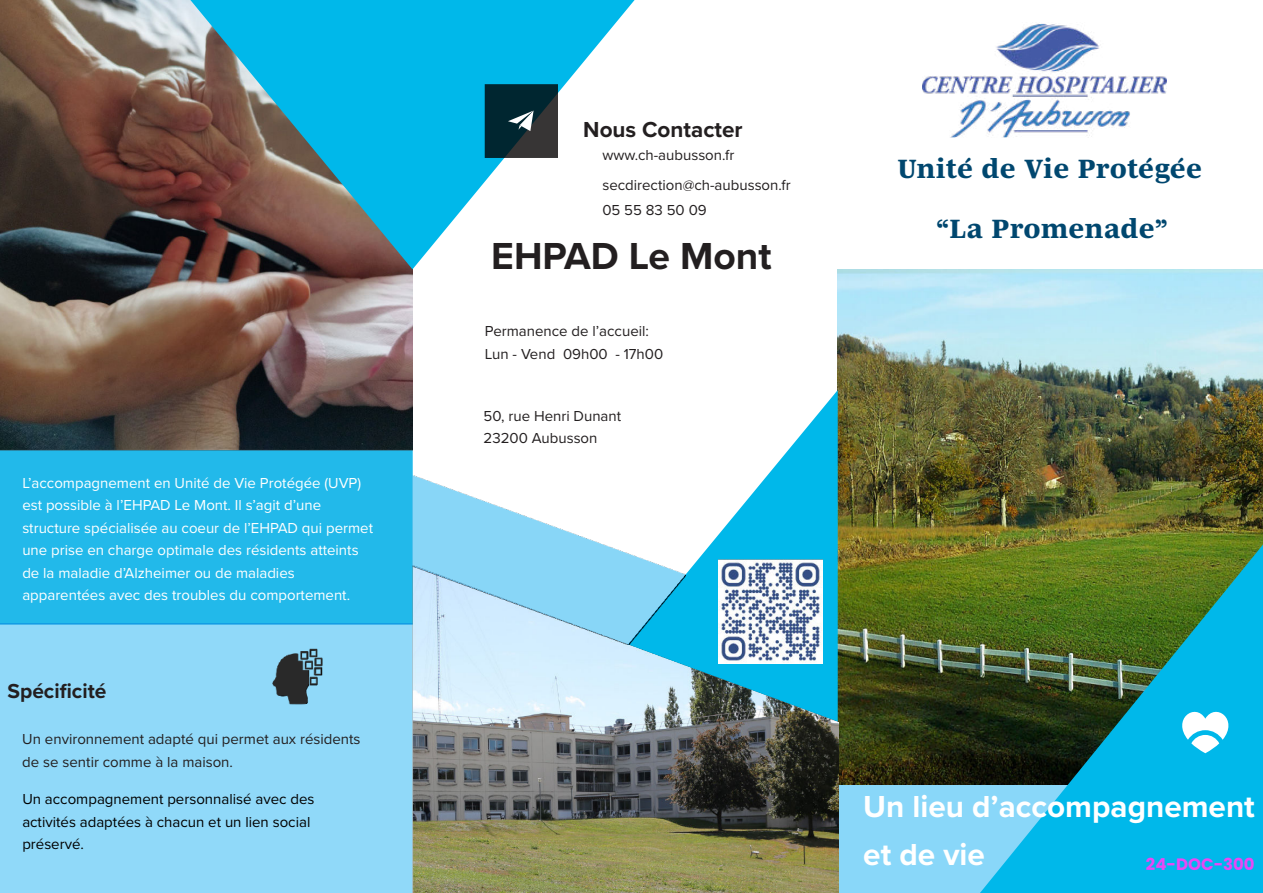
<style>
.page{position:relative;width:1263px;height:893px;background:#fff}
.page>*{position:absolute;margin:0;border:0;box-sizing:border-box;transform-origin:0 0}
.t1{font:700 39px "Proxima Nova";color:#231f20}
.t2{font:700 31.5px/47.7px "Proxima Nova";color:#fff}
.t3{font:800 27px "Mencken Std Text";letter-spacing:.03em;color:#00476f}
.t4{font:700 22.5px "Proxima Nova";color:#231f20}
.t5{font:700 21px "Proxima Nova";color:#231f20}
.t6{font:700 16.5px "Poppins";color:#e849f5}
.t7{font:15px/22.5px "Proxima Nova";color:#fff}
.t8{font:15px/22.5px "Proxima Nova";color:#231f20}
.t9{font:15px/22.5px "Proxima Nova";color:#000}
</style>
<div class="page">
<div style="left:0;top:624px;width:412px;height:269px;background:#90d9f9"></div>
<div style="left:838px;top:717px;width:425px;height:176px;background:#89d7f9"></div>
<img style="left:838px;top:269px;width:425px;height:515px">
<svg style="left:980px;top:545px;width:283px;height:348px;background:#278f8c"></svg>
<svg style="left:1171px;top:702px;width:68px;height:38px;background:#5ad1f1"></svg>
<svg style="left:1191px;top:735px;width:28px;height:18px"></svg>
<img style="left:0;top:0;width:413px;height:624px">
<svg style="left:693px;top:390px;width:145px;height:175px"></svg>
<img style="left:412px;top:565px;width:426px;height:328px">
<svg style="left:190px;top:0;width:445px;height:269px"></svg>
<img style="left:412px;top:476px;width:273px;height:169px">
<img style="left:484px;top:84px;width:73px;height:73px">
<svg style="left:508px;top:111px;width:26px;height:20px"></svg>
<img style="left:719px;top:559px;width:104px;height:104px">
<img style="left:923px;top:23px;width:244px;height:115px">
<img style="left:272px;top:648px;width:51px;height:57px">
<p class="t7" style="left:22px;top:471px;width:352px">L’accompagnement en Unité de Vie Protégée (UVP) est possible à l’EHPAD Le Mont. Il s’agit d’une structure spécialisée au coeur de l’EHPAD qui permet une prise en charge optimale des résidents atteints de la maladie d’Alzheimer ou de maladies apparentées avec des troubles du comportement.</p>
<h3 class="t5" style="left:7px;top:675px;width:100px">Spécificité</h3>
<p class="t8" style="left:22px;top:727px;width:340px">Un environnement adapté qui permet aux résidents de se sentir comme à la maison.</p>
<p class="t9" style="left:22px;top:787px;width:294px">Un accompagnement personnalisé avec des activités adaptées à chacun et un lien social préservé.</p>
<h3 class="t4" style="left:583px;top:113px;width:161px">Nous Contacter</h3>
<p class="t8" style="left:602px;top:139px;width:190px;line-height:30.3px">www.ch-aubusson.fr secdirection@ch-aubusson.fr</p>
<p class="t8" style="left:602px;top:198px;width:106px">05 55 83 50 09</p>
<h1 class="t1" style="left:491px;top:227px;width:282px">EHPAD Le Mont</h1>
<p class="t8" style="left:485px;top:319px;width:180px">Permanence de l’accueil:<br>Lun - Vend 09h00 - 17h00</p>
<p class="t8" style="left:484px;top:404px;width:139px">50, rue Henri Dunant<br>23200 Aubusson</p>
<h3 class="t3" style="left:898px;top:153px;width:305px">Unité de Vie Protégée</h3>
<h3 class="t3" style="left:936px;top:214px;width:233px">“La Promenade”</h3>
<h2 class="t2" style="left:863px;top:782px;width:393px">Un lieu d’accompagnement et de vie</h2>
<p class="t6" style="left:1146px;top:855px;width:110px">24-DOC-300</p>
</div>
